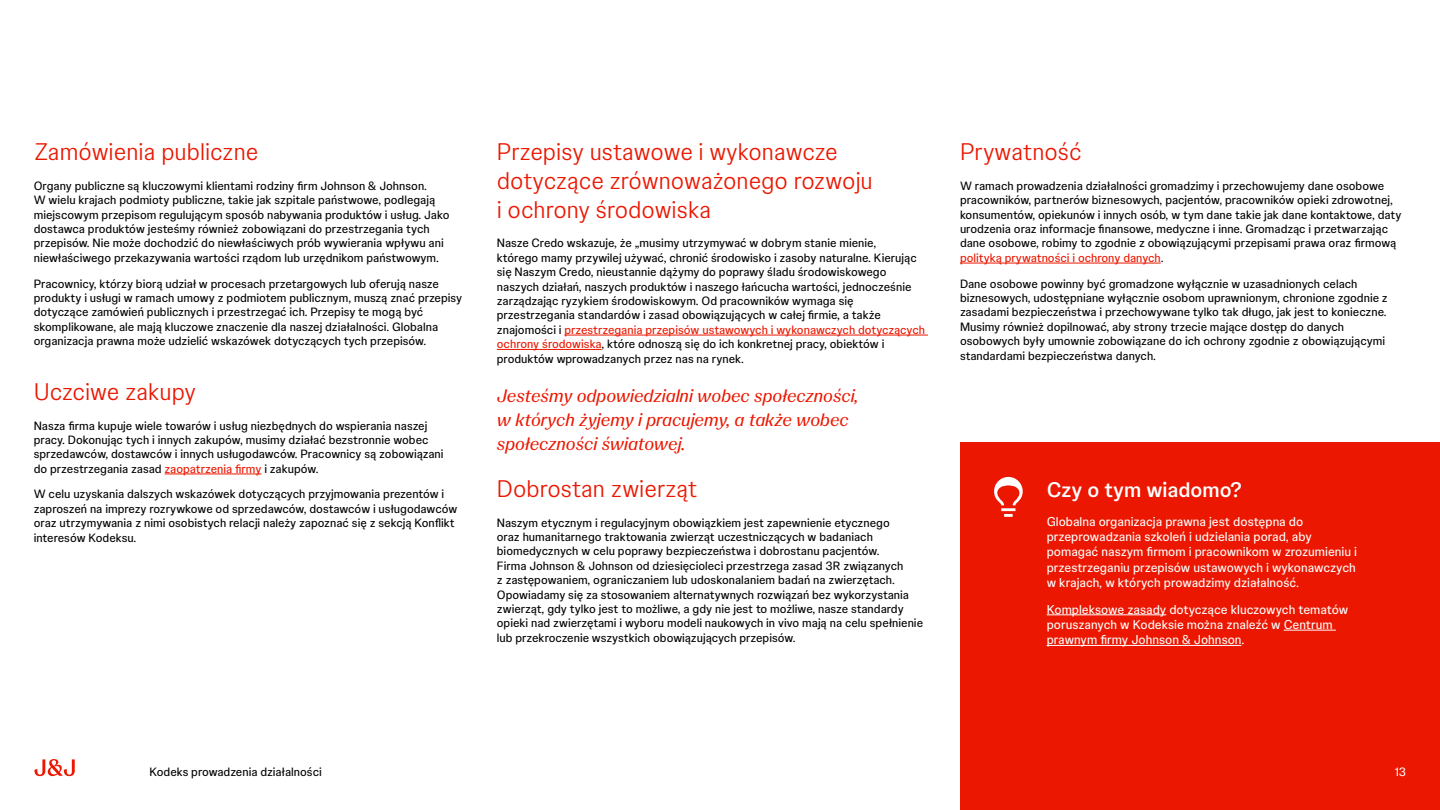
<style>
.page{position:relative;width:1440px;height:810px;background:#fff}
.page>*{position:absolute;margin:0;border:0;box-sizing:border-box;transform-origin:0 0}
.t1{font:300 24px/28.8px "Johnson Text";color:#eb1700}
.t2{font:500 21px "Johnson Text";color:#fff}
.t3{font:italic 18px/24px "Johnson Display";color:#eb1700}
.t4{font:12.75px/15.3px "Johnson Text";color:#fff}
.t5{font:12px/14.4px "Johnson Text";color:#000}
.t6{font:12px "Johnson Text";color:#fff}
.s1{color:#eb1700}
</style>
<div class="page">
<svg style="left:35px;top:759px;width:40px;height:17px"></svg>
<hr style="left:165px;top:474px;width:97px;height:1px;background:#eb1700">
<hr style="left:564px;top:335px;width:364px;height:1px;background:#eb1700">
<hr style="left:497px;top:349px;width:105px;height:1px;background:#eb1700">
<hr style="left:960px;top:263px;width:201px;height:1px;background:#eb1700">
<div style="left:960px;top:443px;width:480px;height:367px;background:#eb1700"></div>
<hr style="left:1047px;top:615px;width:119px;height:1px;background:#fff">
<hr style="left:1284px;top:630px;width:52px;height:1px;background:#fff">
<hr style="left:1047px;top:645px;width:194px;height:1px;background:#fff">
<svg style="left:994px;top:477px;width:29px;height:40px"></svg>
<h1 class="t1" style="left:34px;top:136px;width:226px">Zamówienia publiczne</h1>
<p class="t5" style="left:34px;top:178px;width:417px">Organy publiczne są kluczowymi klientami rodziny firm Johnson &amp; Johnson.<br>W wielu krajach podmioty publiczne, takie jak szpitale państwowe, podlegają miejscowym przepisom regulującym sposób nabywania produktów i usług. Jako dostawca produktów jesteśmy również zobowiązani do przestrzegania tych przepisów. Nie może dochodzić do niewłaściwych prób wywierania wpływu ani niewłaściwego przekazywania wartości rządom lub urzędnikom państwowym.</p>
<p class="t5" style="left:34px;top:275px;width:430px">Pracownicy, którzy biorą udział w procesach przetargowych lub oferują nasze produkty i usługi w ramach umowy z podmiotem publicznym, muszą znać przepisy dotyczące zamówień publicznych i przestrzegać ich. Przepisy te mogą być skomplikowane, ale mają kluczowe znaczenie dla naszej działalności. Globalna organizacja prawna może udzielić wskazówek dotyczących tych przepisów.</p>
<h1 class="t1" style="left:34px;top:376px;width:164px">Uczciwe zakupy</h1>
<p class="t5" style="left:34px;top:417px;width:411px">Nasza firma kupuje wiele towarów i usług niezbędnych do wspierania naszej pracy. Dokonując tych i innych zakupów, musimy działać bezstronnie wobec sprzedawców, dostawców i innych usługodawców. Pracownicy są zobowiązani do przestrzegania zasad <span class="s1">zaopatrzenia firmy</span> i zakupów.</p>
<p class="t5" style="left:34px;top:486px;width:425px">W celu uzyskania dalszych wskazówek dotyczących przyjmowania prezentów i zaproszeń na imprezy rozrywkowe od sprzedawców, dostawców i usługodawców oraz utrzymywania z nimi osobistych relacji należy zapoznać się z sekcją Konflikt interesów Kodeksu.</p>
<h1 class="t1" style="left:497px;top:136px;width:377px">Przepisy ustawowe i wykonawcze dotyczące zrównoważonego rozwoju i ochrony środowiska</h1>
<p class="t5" style="left:497px;top:235px;width:430px">Nasze Credo wskazuje, że „musimy utrzymywać w dobrym stanie mienie,<br>którego mamy przywilej używać, chronić środowisko i zasoby naturalne. Kierując się Naszym Credo, nieustannie dążymy do poprawy śladu środowiskowego naszych działań, naszych produktów i naszego łańcucha wartości, jednocześnie zarządzając ryzykiem środowiskowym. Od pracowników wymaga się przestrzegania standardów i zasad obowiązujących w całej firmie, a także znajomości i <span class="s1">przestrzegania przepisów ustawowych i wykonawczych dotyczących ochrony środowiska</span>, które odnoszą się do ich konkretnej pracy, obiektów i produktów wprowadzanych przez nas na rynek.</p>
<h3 class="t3" style="left:497px;top:382px;width:363px">Jesteśmy odpowiedzialni wobec społeczności, w których żyjemy i pracujemy, a także wobec społeczności światowej.</h3>
<h1 class="t1" style="left:497px;top:473px;width:202px">Dobrostan zwierząt</h1>
<p class="t5" style="left:497px;top:514px;width:428px">Naszym etycznym i regulacyjnym obowiązkiem jest zapewnienie etycznego<br>oraz humanitarnego traktowania zwierząt uczestniczących w badaniach biomedycznych w celu poprawy bezpieczeństwa i dobrostanu pacjentów.<br>Firma Johnson &amp; Johnson od dziesięcioleci przestrzega zasad 3R związanych<br>z zastępowaniem, ograniczaniem lub udoskonalaniem badań na zwierzętach.<br>Opowiadamy się za stosowaniem alternatywnych rozwiązań bez wykorzystania zwierząt, gdy tylko jest to możliwe, a gdy nie jest to możliwe, nasze standardy opieki nad zwierzętami i wyboru modeli naukowych in vivo mają na celu spełnienie lub przekroczenie wszystkich obowiązujących przepisów.</p>
<h1 class="t1" style="left:960px;top:136px;width:123px">Prywatność</h1>
<p class="t5" style="left:960px;top:178px;width:443px">W ramach prowadzenia działalności gromadzimy i przechowujemy dane osobowe pracowników, partnerów biznesowych, pacjentów, pracowników opieki zdrowotnej, konsumentów, opiekunów i innych osób, w tym dane takie jak dane kontaktowe, daty urodzenia oraz informacje finansowe, medyczne i inne. Gromadząc i przetwarzając dane osobowe, robimy to zgodnie z obowiązującymi przepisami prawa oraz firmową <span class="s1">polityką prywatności i ochrony danych</span>.</p>
<p class="t5" style="left:960px;top:275px;width:429px">Dane osobowe powinny być gromadzone wyłącznie w uzasadnionych celach biznesowych, udostępniane wyłącznie osobom uprawnionym, chronione zgodnie z zasadami bezpieczeństwa i przechowywane tylko tak długo, jak jest to konieczne.<br>Musimy również dopilnować, aby strony trzecie mające dostęp do danych osobowych były umownie zobowiązane do ich ochrony zgodnie z obowiązującymi standardami bezpieczeństwa danych.</p>
<h2 class="t2" style="left:1047px;top:474px;width:197px">Czy o tym wiadomo?</h2>
<p class="t4" style="left:1047px;top:513px;width:312px">Globalna organizacja prawna jest dostępna do przeprowadzania szkoleń i udzielania porad, aby pomagać naszym firmom i pracownikom w zrozumieniu i przestrzeganiu przepisów ustawowych i wykonawczych w krajach, w których prowadzimy działalność.</p>
<p class="t4" style="left:1047px;top:601px;width:303px">Kompleksowe zasady dotyczące kluczowych tematów poruszanych w Kodeksie można znaleźć w Centrum prawnym firmy Johnson &amp; Johnson.</p>
<p class="t5" style="left:150px;top:764px;width:174px">Kodeks prowadzenia działalności</p>
<p class="t6" style="left:1395px;top:763px;width:13px">13</p>
</div>
